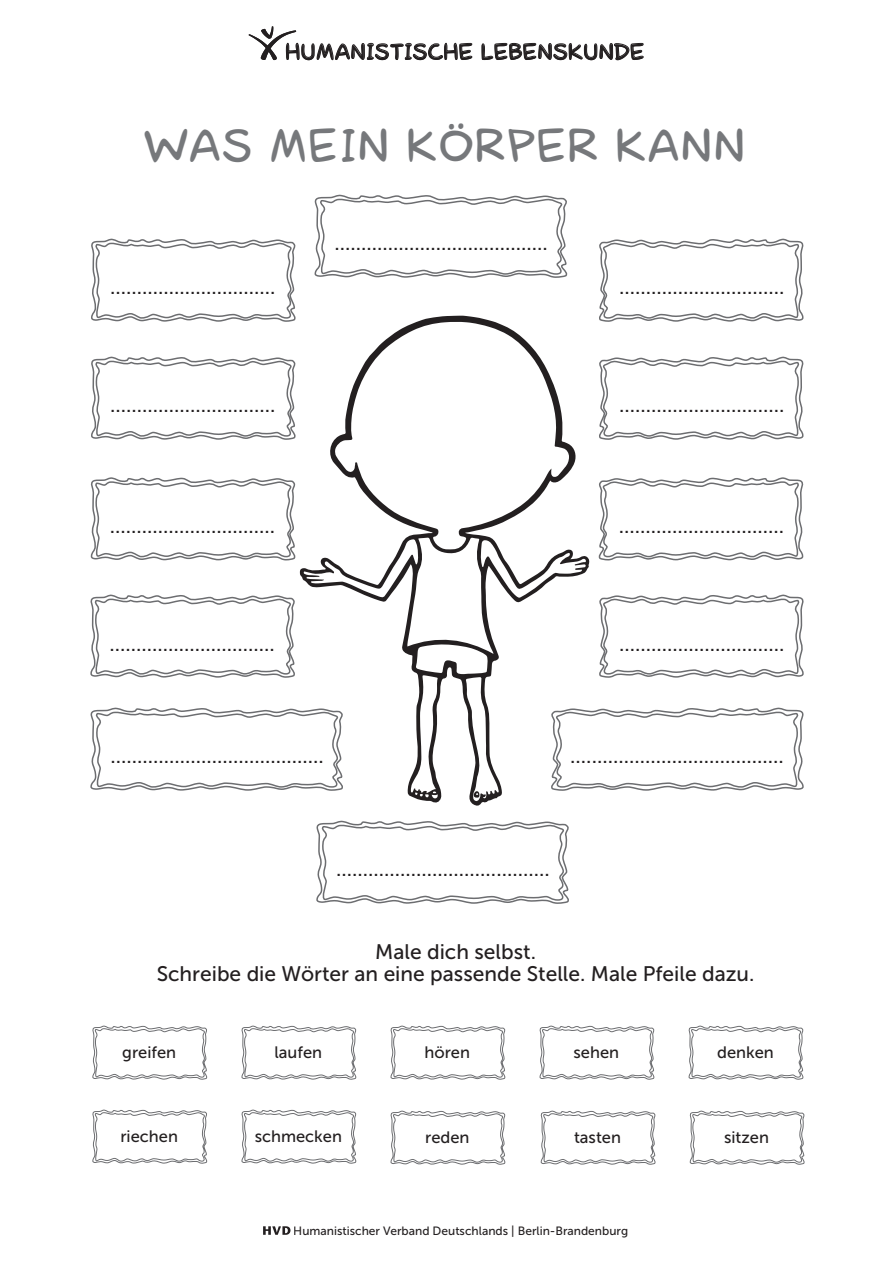
<style>
.page{position:relative;width:893px;height:1263px;background:#fff}
.page>*{position:absolute;margin:0;border:0;box-sizing:border-box;transform-origin:0 0}
.t1{font:47.1px "la Cartoonerie";color:#76787b}
.t2{font:22.5px "la Cartoonerie";letter-spacing:-.005em;color:#231f20}
.t3{font:21px "Museo Sans 500";color:#231f20}
.t4{font:16.5px "Museo Sans 500";color:#231f20}
.t5{font:12px "Museo Sans 500";color:#231f20}
.s1{font-family:"Museo Sans 300"}
</style>
<div class="page">
<svg style="left:299px;top:315px;width:291px;height:491px"></svg>
<svg style="left:474px;top:791px;width:5px;height:7px"></svg>
<svg style="left:316px;top:820px;width:253px;height:84px"></svg>
<svg style="left:314px;top:194px;width:254px;height:84px"></svg>
<svg style="left:539px;top:1025px;width:116px;height:55px"></svg>
<svg style="left:92px;top:1025px;width:116px;height:55px"></svg>
<svg style="left:390px;top:1110px;width:116px;height:55px"></svg>
<svg style="left:92px;top:1109px;width:116px;height:55px"></svg>
<svg style="left:390px;top:1025px;width:116px;height:55px"></svg>
<svg style="left:689px;top:1110px;width:116px;height:55px"></svg>
<svg style="left:688px;top:1025px;width:116px;height:55px"></svg>
<svg style="left:241px;top:1025px;width:116px;height:55px"></svg>
<svg style="left:540px;top:1110px;width:116px;height:55px"></svg>
<svg style="left:241px;top:1109px;width:116px;height:55px"></svg>
<svg style="left:90px;top:705px;width:256px;height:87px"></svg>
<svg style="left:90px;top:477px;width:206px;height:84px"></svg>
<svg style="left:90px;top:594px;width:205px;height:84px"></svg>
<svg style="left:482px;top:42px;width:162px;height:18px"></svg>
<svg style="left:249px;top:26px;width:223px;height:35px"></svg>
<svg style="left:263px;top:1226px;width:28px;height:9px"></svg>
<svg style="left:91px;top:356px;width:205px;height:84px"></svg>
<svg style="left:91px;top:238px;width:205px;height:84px"></svg>
<svg style="left:548px;top:705px;width:256px;height:87px"></svg>
<svg style="left:598px;top:477px;width:206px;height:84px"></svg>
<svg style="left:599px;top:594px;width:205px;height:84px"></svg>
<svg style="left:599px;top:356px;width:205px;height:84px"></svg>
<svg style="left:599px;top:238px;width:205px;height:84px"></svg>
<p class="t2" style="left:285px;top:41px;width:361px">HUMANISTISCHE LEBENSKUNDE</p>
<p class="t1" style="left:143px;top:123px;width:604px">WAS MEIN KÖRPER KANN</p>
<p class="t3" style="left:110px;top:275px;width:167px">...............................</p>
<p class="t3" style="left:110px;top:393px;width:167px">...............................</p>
<p class="t3" style="left:335px;top:231px;width:215px">........................................</p>
<p class="t3" style="left:110px;top:514px;width:167px">...............................</p>
<p class="t3" style="left:110px;top:632px;width:167px">...............................</p>
<p class="t3" style="left:110px;top:744px;width:215px">........................................</p>
<p class="t3" style="left:336px;top:857px;width:215px">........................................</p>
<p class="t3" style="left:375px;top:940px;width:162px">Male dich selbst.</p>
<p class="t3" style="left:157px;top:962px;width:599px">Schreibe die Wörter an eine passende Stelle. Male Pfeile dazu.</p>
<p class="t4" style="left:122px;top:1044px;width:55px">greifen</p>
<p class="t4" style="left:574px;top:1044px;width:47px">sehen</p>
<p class="t4" style="left:274px;top:1044px;width:49px">laufen</p>
<p class="t4" style="left:717px;top:1044px;width:58px">denken</p>
<p class="t4" style="left:425px;top:1044px;width:47px">hören</p>
<p class="t4" style="left:120px;top:1128px;width:59px">riechen</p>
<p class="t4" style="left:425px;top:1129px;width:46px">reden</p>
<p class="t4" style="left:255px;top:1128px;width:89px">schmecken</p>
<p class="t4" style="left:574px;top:1129px;width:49px">tasten</p>
<p class="t5" style="left:265px;top:1224px;width:365px"><span class="s1">HVD</span> Humanistischer Verband Deutschlands | Berlin-Brandenburg</p>
<p class="t4" style="left:724px;top:1129px;width:46px">sitzen</p>
</div>
